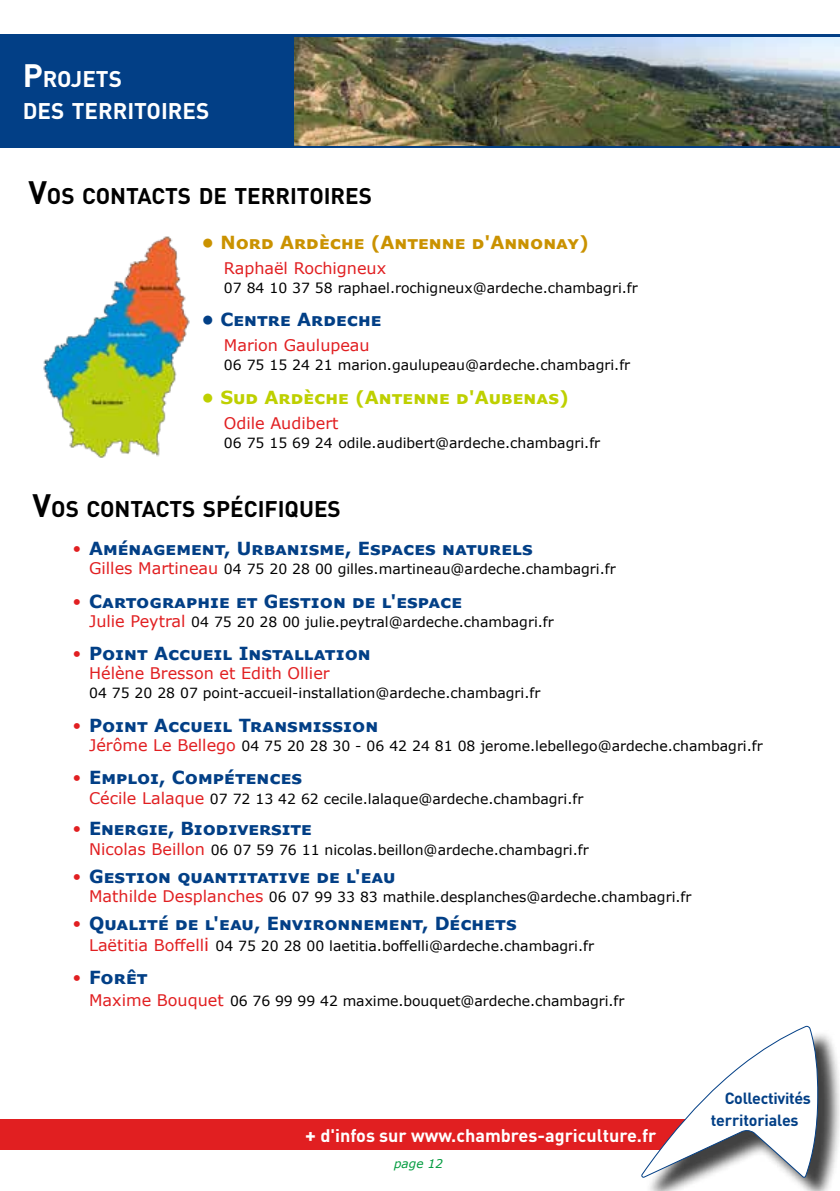
<style>
.page{position:relative;width:840px;height:1191px;background:#fff}
.page>*{position:absolute;margin:0;border:0;box-sizing:border-box;transform-origin:0 0}
.t1{font:700 22.4px "DIN Pro";color:#000}
.t2{font:700 22.4px/32px "DIN Pro";color:#fff}
.t3{font:700 18px "Verdana";color:#023f86}
.t4{font:700 18px "DIN Pro";color:#fff}
.t5{font:700 18px "Verdana";color:#ca9200}
.t6{font:700 18px "Verdana";color:#bed000}
.t7{font:16px "Verdana";color:#e11f21}
.t8{font:700 16px/22px "DIN Pro";letter-spacing:-.02em;color:#023f86}
.t9{font:14px "Verdana";color:#000}
.t10{font:italic 12px "Verdana";color:#009b3e}
.s1{font-size:32px}
.s2{font-family:"DIN Pro";font-weight:400;color:#e11f21}
.s3{font-size:16px;color:#e11f21}
.s4{font-size:18px;color:#e11f21}
.s5{font-size:20px}
</style>
<div class="page">
<div style="left:0;top:1119px;width:695px;height:30px;background:#e11f21"></div>
<img style="left:43px;top:236px;width:147px;height:222px">
<div style="left:0;top:34px;width:839px;height:113px;background:#023f86"></div>
<img style="left:294px;top:37px;width:545px;height:108px">
<div style="left:645px;top:1029px;width:194px;height:162px;background:#000;opacity:.75"></div>
<svg style="left:641px;top:1025px;width:176px;height:152px"></svg>
<h1 class="t2" style="left:23px;top:60px;width:188px"><span class="s1">P</span> ROJETS<br>DES TERRITOIRES</h1>
<h1 class="t1" style="left:28px;top:177px;width:345px"><span class="s1">V</span>OS CONTACTS DE TERRITOIRES</h1>
<p class="t5" style="left:201px;top:229px;width:389px">• Nord Ardèche (Antenne d'Annonay)</p>
<p class="t7" style="left:224px;top:257px;width:164px">Raphaël Rochigneux</p>
<p class="t9" style="left:224px;top:278px;width:415px">07 84 10 37 58 raphael.rochigneux@ardeche.chambagri.fr</p>
<p class="t3" style="left:201px;top:307px;width:182px">• Centre Ardeche</p>
<p class="t7" style="left:224px;top:334px;width:147px">Marion Gaulupeau</p>
<p class="t9" style="left:224px;top:355px;width:407px">06 75 15 24 21 marion.gaulupeau@ardeche.chambagri.fr</p>
<p class="t6" style="left:201px;top:384px;width:369px">• Sud Ardèche (Antenne d'Aubenas)</p>
<p class="t7" style="left:224px;top:412px;width:116px">Odile Audibert</p>
<p class="t9" style="left:224px;top:433px;width:377px">06 75 15 69 24 odile.audibert@ardeche.chambagri.fr</p>
<h1 class="t1" style="left:33px;top:490px;width:309px"><span class="s1">V</span>OS CONTACTS SPÉCIFIQUES</h1>
<p class="t3" style="left:72px;top:535px;width:462px"><span class="s2">•</span> Aménagement, Urbanisme, Espaces naturels</p>
<p class="t9" style="left:89px;top:559px;width:528px"><span class="s3">Gilles Martineau</span> 04 75 20 28 00 gilles.martineau@ardeche.chambagri.fr</p>
<p class="t3" style="left:72px;top:588px;width:391px"><span class="s2">•</span> Cartographie et Gestion de l'espace</p>
<p class="t9" style="left:89px;top:612px;width:466px"><span class="s3">Julie Peytral</span> 04 75 20 28 00 julie.peytral@ardeche.chambagri.fr</p>
<p class="t3" style="left:72px;top:641px;width:300px"><span class="s2">•</span> Point Accueil Installation</p>
<p class="t7" style="left:89px;top:662px;width:242px">Hélène Bresson et Edith Ollier</p>
<p class="t9" style="left:89px;top:683px;width:452px">04 75 20 28 07 point-accueil-installation@ardeche.chambagri.fr</p>
<p class="t3" style="left:72px;top:712px;width:307px"><span class="s2">•</span> Point Accueil Transmission</p>
<p class="t9" style="left:89px;top:736px;width:674px"><span class="s3">Jérôme Le Bellego</span> 04 75 20 28 30 - 06 42 24 81 08 jerome.lebellego@ardeche.chambagri.fr</p>
<p class="t3" style="left:72px;top:765px;width:231px"><span class="s2">•</span> Emploi, Compétences</p>
<p class="t9" style="left:89px;top:789px;width:495px"><span class="s3">Cécile Lalaque</span> 07 72 13 42 62 cecile.lalaque@ardeche.chambagri.fr</p>
<p class="t3" style="left:72px;top:815px;width:241px"><span class="s2">•</span> Energie, Biodiversite</p>
<p class="t9" style="left:89px;top:840px;width:501px"><span class="s3">Nicolas Beillon</span> 06 07 59 76 11 nicolas.beillon@ardeche.chambagri.fr</p>
<p class="t3" style="left:72px;top:863px;width:325px"><span class="s2">•</span> Gestion quantitative de l'eau</p>
<p class="t9" style="left:89px;top:887px;width:603px"><span class="s3">Mathilde Desplanches</span> 06 07 99 33 83 mathile.desplanches@ardeche.chambagri.fr</p>
<p class="t3" style="left:72px;top:910px;width:446px"><span class="s2">•</span> Qualité de l'eau, Environnement, Déchets</p>
<p class="t9" style="left:89px;top:936px;width:506px"><span class="s3">Laëtitia Boffell</span><span class="s4">i</span> 04 75 20 28 00 laetitia.boffelli@ardeche.chambagri.fr</p>
<p class="t3" style="left:72px;top:965px;width:77px"><span class="s2">•</span> Forêt</p>
<p class="t9" style="left:89px;top:991px;width:536px"><span class="s3">Maxime Bouquet</span> 06 76 99 99 42 maxime.bouquet@ardeche.chambagri.fr</p>
<p class="t4" style="left:305px;top:1120px;width:352px"><span class="s5">+</span> d'infos sur www.chambres-agriculture.fr</p>
<p class="t10" style="left:394px;top:1155px;width:50px">page 12</p>
<p class="t8" style="left:710px;top:1085px;width:101px;text-indent:14px">Collectivités territoriales</p>
</div>
